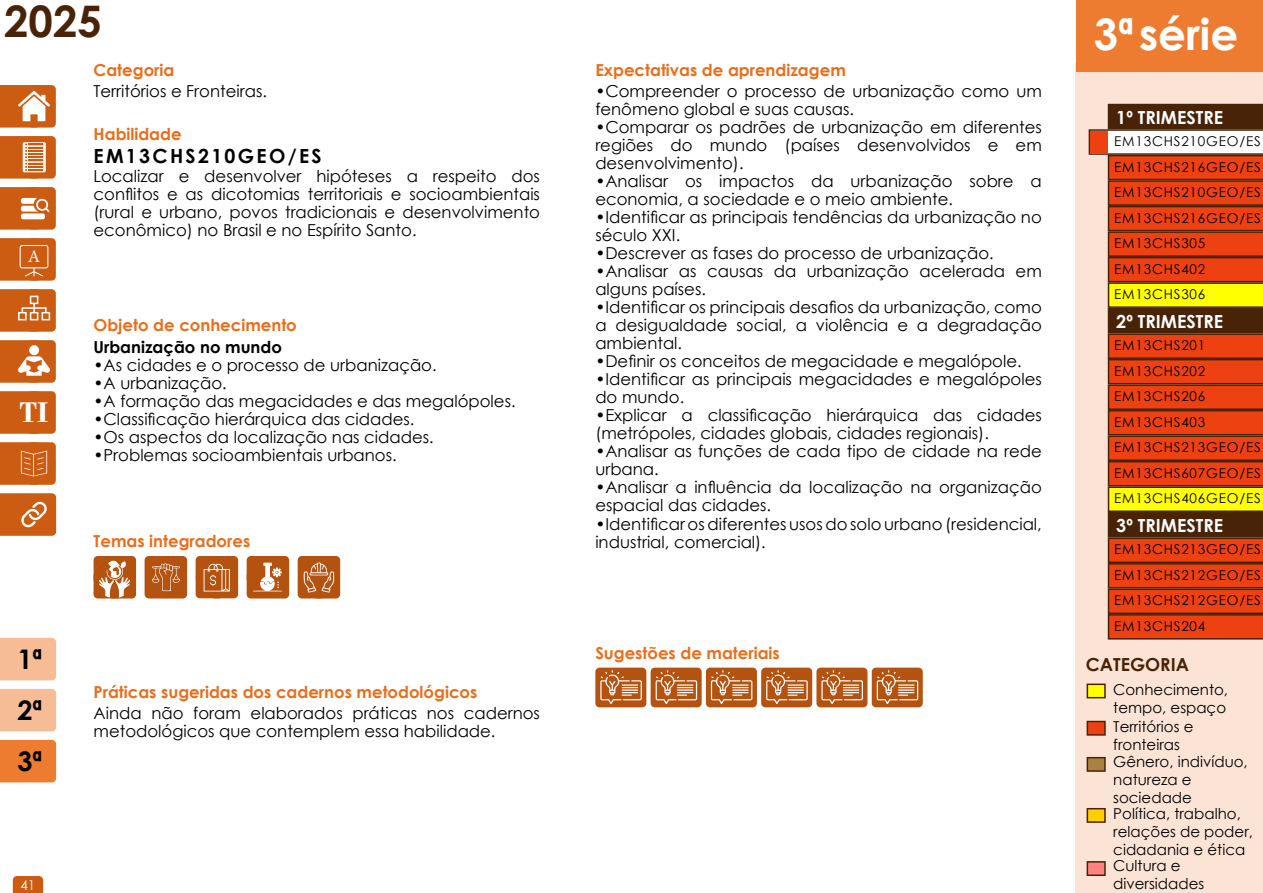
<style>
.page{position:relative;width:1263px;height:893px;background:#fff}
.page>*{position:absolute;margin:0;border:0;box-sizing:border-box;transform-origin:0 0}
.t1{font:700 43.5px "Century Gothic";color:#fff}
.t2{font:700 43.5px "Century Gothic";color:#492307}
.t3{font:700 29.85px "Bodoni";color:#fff}
.t4{font:700 27px/51px "Century Gothic";color:#000;text-align:justify}
.t5{font:700 19.5px "Century Gothic";letter-spacing:.12em;color:#000}
.t6{font:700 18px "Century Gothic";color:#fff}
.t7{font:700 18px "Century Gothic";color:#492307}
.t8{font:18px "Minion Pro";color:#fff}
.t9{font:16.5px/18px "Century Gothic";color:#000}
.t10{font:700 16.5px "Century Gothic";color:#eb6d19}
.t11{font:700 16.5px "Century Gothic";color:#000}
.t12{font:15px/18px "Century Gothic";color:#000}
.t13{font:13.5px/25.5px "Century Gothic";letter-spacing:.06em;color:#000}
.t14{font:13.5px "Century Gothic";color:#fff}
</style>
<div class="page">
<div style="left:1075px;top:63px;width:188px;height:830px;background:#fbe4d5"></div>
<div style="left:1076px;top:0;width:187px;height:72px;background:#ed7c31"></div>
<svg style="left:0;top:85px;width:56px;height:43px"></svg>
<svg style="left:0;top:136px;width:56px;height:43px;background:#d37739"></svg>
<svg style="left:0;top:187px;width:56px;height:43px;background:#d47639"></svg>
<svg style="left:0;top:238px;width:56px;height:43px;background:#cf6722"></svg>
<svg style="left:0;top:289px;width:56px;height:43px;background:#d16d2c"></svg>
<svg style="left:0;top:340px;width:56px;height:43px;background:#d5793c"></svg>
<svg style="left:0;top:391px;width:56px;height:43px"></svg>
<div style="left:13px;top:391px;width:42px;height:43px;background:#cc5c12;border-radius:50%"></div>
<svg style="left:0;top:442px;width:56px;height:43px;background:#cf6620"></svg>
<svg style="left:0;top:493px;width:56px;height:43px;background:#d06b28"></svg>
<div style="left:0;top:638px;width:56px;height:42px;background:#f5bc95"></div>
<div style="left:0;top:689px;width:56px;height:42px;background:#f5bc95"></div>
<div style="left:0;top:740px;width:56px;height:42px;background:#ed7c31"></div>
<svg style="left:13px;top:876px;width:30px;height:17px"></svg>
<div style="left:1086px;top:684px;width:20px;height:14px;background:#ff0;border:2px solid #492307"></div>
<div style="left:1086px;top:721px;width:20px;height:15px;background:#ee4112;border:2px solid #492307"></div>
<div style="left:1086px;top:808px;width:20px;height:15px;background:#ffcf01;border:2px solid #492307"></div>
<div style="left:1086px;top:757px;width:20px;height:15px;background:#a8823e;border:2px solid #492307"></div>
<div style="left:1086px;top:861px;width:20px;height:15px;background:#ff8181;border:2px solid #492307"></div>
<div style="left:94px;top:556px;width:42px;height:42px;background:#b45210;border-radius:4px"></div>
<svg style="left:94px;top:557px;width:41px;height:41px"></svg>
<div style="left:145px;top:556px;width:42px;height:42px;background:#b45210;border-radius:4px"></div>
<svg style="left:152px;top:563px;width:28px;height:29px"></svg>
<div style="left:196px;top:556px;width:42px;height:42px;background:#b45210;border-radius:4px"></div>
<svg style="left:204px;top:563px;width:26px;height:28px"></svg>
<div style="left:247px;top:556px;width:42px;height:42px;background:#b45210;border-radius:4px"></div>
<svg style="left:253px;top:562px;width:29px;height:29px"></svg>
<div style="left:298px;top:556px;width:42px;height:42px;background:#b45210;border-radius:4px"></div>
<svg style="left:303px;top:562px;width:31px;height:31px"></svg>
<svg style="left:1089px;top:104px;width:174px;height:536px;background:#cc612c"></svg>
<div style="left:1090px;top:131px;width:18px;height:22px;background:#ee4112"></div>
<div style="left:595px;top:668px;width:51px;height:39px;background:#b45210;border-radius:4px"></div>
<svg style="left:600px;top:670px;width:42px;height:34px"></svg>
<div style="left:651px;top:668px;width:51px;height:39px;background:#b45210;border-radius:4px"></div>
<svg style="left:656px;top:670px;width:41px;height:34px"></svg>
<div style="left:706px;top:668px;width:51px;height:39px;background:#b45210;border-radius:4px"></div>
<svg style="left:711px;top:670px;width:41px;height:34px"></svg>
<div style="left:761px;top:668px;width:51px;height:39px;background:#b45210;border-radius:4px"></div>
<svg style="left:766px;top:670px;width:42px;height:34px"></svg>
<div style="left:816px;top:668px;width:51px;height:39px;background:#b45210;border-radius:4px"></div>
<svg style="left:821px;top:670px;width:42px;height:34px"></svg>
<div style="left:872px;top:668px;width:51px;height:39px;background:#b45210;border-radius:4px"></div>
<svg style="left:877px;top:670px;width:41px;height:34px"></svg>
<h1 class="t2" style="left:4px;top:-12px;width:99px">2025</h1>
<h1 class="t1" style="left:1094px;top:1px;width:146px">3ª série</h1>
<p class="t8" style="left:28px;top:244px;width:14px">A</p>
<h2 class="t3" style="left:19px;top:395px;width:30px">TI</h2>
<p class="t10" style="left:94px;top:58px;width:82px">Categoria</p>
<p class="t9" style="left:94px;top:82px;width:175px">Territórios e Fronteiras.</p>
<p class="t10" style="left:94px;top:121px;width:90px">Habilidade</p>
<p class="t9" style="left:94px;top:167px;width:448px;text-align:justify">Localizar e desenvolver hipóteses a respeito dos conflitos e as dicotomias territoriais e socioambientais (rural e urbano, povos tradicionais e desenvolvimento econômico) no Brasil e no Espírito Santo.</p>
<p class="t5" style="left:94px;top:142px;width:230px">EM13CHS210GEO/ES</p>
<p class="t10" style="left:94px;top:313px;width:205px">Objeto de conhecimento</p>
<p class="t11" style="left:94px;top:334px;width:190px">Urbanização no mundo</p>
<p class="t9" style="left:94px;top:355px;width:345px">•As cidades e o processo de urbanização.</p>
<p class="t9" style="left:94px;top:373px;width:135px">•A urbanização.</p>
<p class="t9" style="left:94px;top:391px;width:424px">•A formação das megacidades e das megalópoles.</p>
<p class="t9" style="left:94px;top:409px;width:322px">•Classificação hierárquica das cidades.</p>
<p class="t9" style="left:94px;top:427px;width:342px">•Os aspectos da localização nas cidades.</p>
<p class="t9" style="left:94px;top:445px;width:305px">•Problemas socioambientais urbanos.</p>
<p class="t10" style="left:94px;top:529px;width:158px">Temas integradores</p>
<p class="t10" style="left:595px;top:58px;width:252px">Expectativas de aprendizagem</p>
<p class="t9" style="left:595px;top:82px;width:448px">•Compreender o processo de urbanização como um fenômeno global e suas causas.</p>
<p class="t9" style="left:595px;top:118px;width:448px;text-align:justify">•Comparar os padrões de urbanização em diferentes regiões do mundo (países desenvolvidos e em desenvolvimento).</p>
<p class="t9" style="left:595px;top:172px;width:448px">•Analisar os impactos da urbanização sobre a economia, a sociedade e o meio ambiente.</p>
<p class="t9" style="left:595px;top:208px;width:448px">•Identificar as principais tendências da urbanização no século XXI.</p>
<p class="t9" style="left:595px;top:244px;width:400px">•Descrever as fases do processo de urbanização.</p>
<p class="t9" style="left:595px;top:262px;width:448px">•Analisar as causas da urbanização acelerada em alguns países.</p>
<p class="t9" style="left:595px;top:298px;width:448px;text-align:justify">•Identificar os principais desafios da urbanização, como a desigualdade social, a violência e a degradação ambiental.</p>
<p class="t9" style="left:595px;top:352px;width:428px">•Definir os conceitos de megacidade e megalópole.</p>
<p class="t9" style="left:595px;top:370px;width:448px">•Identificar as principais megacidades e megalópoles do mundo.</p>
<p class="t9" style="left:595px;top:406px;width:448px">•Explicar a classificação hierárquica das cidades (metrópoles, cidades globais, cidades regionais).</p>
<p class="t9" style="left:595px;top:442px;width:448px">•Analisar as funções de cada tipo de cidade na rede urbana.</p>
<p class="t9" style="left:595px;top:478px;width:448px">•Analisar a influência da localização na organização espacial das cidades.</p>
<p class="t9" style="left:595px;top:514px;width:448px">•Identificar os diferentes usos do solo urbano (residencial, industrial, comercial).</p>
<p class="t6" style="left:1116px;top:104px;width:108px">1º TRIMESTRE</p>
<p class="t13" style="left:1114px;top:128px;width:148px">EM13CHS210GEO/ES<br>EM13CHS216GEO/ES<br>EM13CHS210GEO/ES<br>EM13CHS216GEO/ES<br>EM13CHS305<br>EM13CHS402<br>EM13CHS306</p>
<p class="t6" style="left:1116px;top:308px;width:108px">2º TRIMESTRE</p>
<p class="t13" style="left:1114px;top:332px;width:148px">EM13CHS201<br>EM13CHS202<br>EM13CHS206<br>EM13CHS403<br>EM13CHS213GEO/ES<br>EM13CHS607GEO/ES<br>EM13CHS406GEO/ES</p>
<p class="t13" style="left:1114px;top:536px;width:148px;text-align:justify">EM13CHS213GEO/ES EM13CHS212GEO/ES EM13CHS212GEO/ES EM13CHS204</p>
<p class="t6" style="left:1116px;top:512px;width:108px">3º TRIMESTRE</p>
<p class="t10" style="left:595px;top:640px;width:186px">Sugestões de materiais</p>
<h3 class="t4" style="left:17px;top:633px;width:26px">1ª 2ª 3ª</h3>
<p class="t7" style="left:1086px;top:650px;width:105px">CATEGORIA</p>
<p class="t12" style="left:1113px;top:680px;width:116px;line-height:18.5px">Conhecimento, tempo, espaço<br>Territórios e fronteiras</p>
<p class="t10" style="left:94px;top:679px;width:385px">Práticas sugeridas dos cadernos metodológicos</p>
<p class="t9" style="left:94px;top:704px;width:448px">Ainda não foram elaborados práticas nos cadernos metodológicos que contemplem essa habilidade.</p>
<p class="t12" style="left:1113px;top:752px;width:136px">Gênero, indivíduo, natureza e sociedade</p>
<p class="t14" style="left:20px;top:875px;width:16px">41</p>
<p class="t12" style="left:1113px;top:804px;width:141px">Política, trabalho, relações de poder, cidadania e ética</p>
<p class="t12" style="left:1113px;top:856px;width:93px">Cultura e diversidades</p>
</div>
